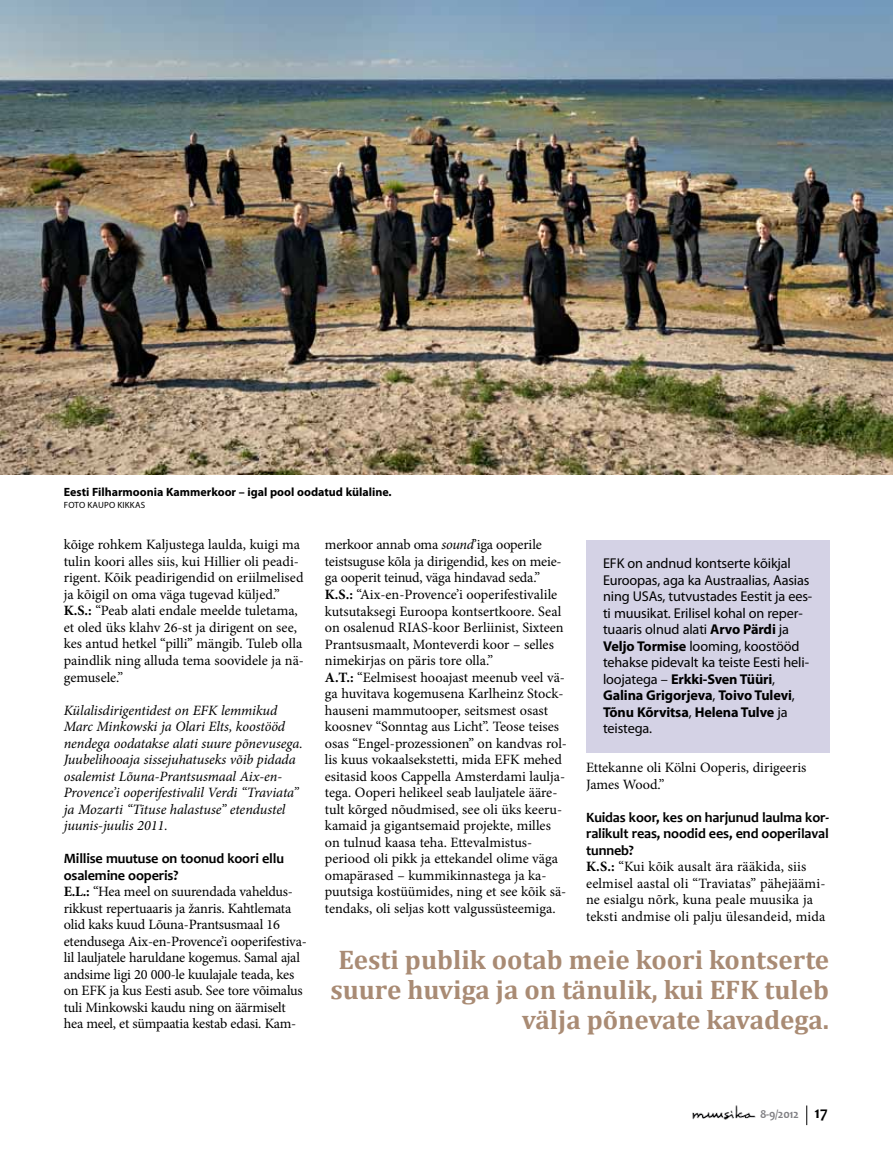
<style>
.page{position:relative;width:893px;height:1149px;background:#fff}
.page>*{position:absolute;margin:0;border:0;box-sizing:border-box;transform-origin:0 0}
.t1{font:700 27px/30px "Cambria";color:#a98b74;text-align:right}
.t2{font:14.25px/16.5px "Minion Pro";letter-spacing:-.005em;color:#000}
.t3{font:14.25px/16.5px "Myriad Pro";letter-spacing:-.01em;color:#000}
.t4{font:italic 14.25px/16.5px "Minion Pro";letter-spacing:-.005em;color:#000}
.t5{font:700 14.25px/16.5px "Candara";letter-spacing:-.01em;color:#000}
.t6{font:700 12px "Myriad Pro";color:#000}
.t7{font:700 12px "Candara";color:#818084}
.t8{font:9px "Myriad Pro";letter-spacing:.02em;color:#000}
.s1{font-weight:700}
.s2{font-style:italic}
.s3{font-size:16.5px;color:#000}
</style>
<div class="page">
<img style="left:692px;top:1105px;width:64px;height:13px">
<svg style="left:806px;top:1105px;width:1px;height:19px"></svg>
<img style="left:0;top:0;width:893px;height:474px">
<div style="left:586px;top:540px;width:243px;height:213px;background:#d4d2e5"></div>
<p class="t6" style="left:64px;top:484px;width:329px">Eesti Filharmoonia Kammerkoor – igal pool oodatud külaline.</p>
<p class="t8" style="left:64px;top:499px;width:83px">FOTO KAUPO KIKKAS</p>
<p class="t2" style="left:64px;top:536px;width:242px">kõige rohkem Kaljustega laulda, kuigi ma tulin koori alles siis, kui Hillier oli peadi&shy;rigent. Kõik peadirigendid on eriilmelised ja kõigil on oma väga tugevad küljed.” <span class="s1">K.S.:</span> “Peab alati endale meelde tuletama, et oled üks klahv 26-st ja dirigent on see, kes antud hetkel “pilli” mängib. Tuleb olla paindlik ning alluda tema soovidele ja nä&shy;gemusele.”</p>
<p class="t4" style="left:64px;top:701px;width:241px">Külalisdirigentidest on EFK lemmikud Marc Minkowski ja Olari Elts, koostööd nendega oodatakse alati suure põnevusega.<br>Juubelihooaja sissejuhatuseks võib pidada osalemist Lõuna-Prantsusmaal Aix-en-Provence’i ooperifestivalil Verdi “Traviata” ja Mozarti “Tituse halastuse” etendustel juunis-juulis 2011.</p>
<p class="t5" style="left:64px;top:850px;width:222px">Millise muutuse on toonud koori ellu osalemine ooperis?</p>
<p class="t2" style="left:64px;top:883px;width:244px"><span class="s1">E.L.:</span> “Hea meel on suurendada vaheldus&shy;rikkust repertuaaris ja žanris. Kahtlemata olid kaks kuud Lõuna-Prantsusmaal 16 etendusega Aix-en-Provence’i ooperifestiva&shy;lil lauljatele haruldane kogemus. Samal ajal andsime ligi 20 000-le kuulajale teada, kes on EFK ja kus Eesti asub. See tore võimalus tuli Minkowski kaudu ning on äärmiselt hea meel, et sümpaatia kestab edasi. Kam-</p>
<p class="t2" style="left:325px;top:536px;width:244px">merkoor annab oma <span class="s2">sound</span>’iga ooperile teistsuguse kõla ja dirigendid, kes on meie&shy;ga ooperit teinud, väga hindavad seda.” <span class="s1">K.S.:</span> “Aix-en-Provence’i ooperifestivalile kutsutaksegi Euroopa kontsertkoore. Seal on osalenud RIAS-koor Berliinist, Sixteen Prantsusmaalt, Monteverdi koor – selles nimekirjas on päris tore olla.”<br><span class="s1">A.T.:</span> “Eelmisest hooajast meenub veel vä&shy;ga huvitava kogemusena Karlheinz Stock&shy;hauseni mammutooper, seitsmest osast koosnev “Sonntag aus Licht”. Teose teises osas “Engel-prozessionen” on kandvas rol&shy;lis kuus vokaalsekstetti, mida EFK mehed esitasid koos Cappella Amsterdami laulja&shy;tega. Ooperi helikeel seab lauljatele ääre&shy;tult kõrged nõudmised, see oli üks keeru&shy;kamaid ja gigantsemaid projekte, milles on tulnud kaasa teha. Ettevalmistus&shy;periood oli pikk ja ettekandel olime väga omapärased – kummikinnastega ja ka&shy;puutsiga kostüümides, ning et see kõik sä&shy;tendaks, oli seljas kott valgussüsteemiga.</p>
<p class="t3" style="left:603px;top:554px;width:211px">EFK on andnud kontserte kõikjal<br>Euroopas, aga ka Austraalias, Aasias ning USAs, tutvustades Eestit ja ees&shy;ti muusikat. Erilisel kohal on reper&shy;tuaaris olnud alati <span class="s1">Arvo Pärdi</span> ja<br><span class="s1">Veljo Tormise</span> looming, koostööd tehakse pidevalt ka teiste Eesti heli&shy;loojatega – <span class="s1">Erkki-Sven Tüüri</span>,<br><span class="s1">Galina Grigorjeva</span>, <span class="s1">Toivo Tulevi</span>,<br><span class="s1">Tõnu Kõrvitsa</span>, <span class="s1">Helena Tulve</span> ja teistega.</p>
<p class="t2" style="left:586px;top:759px;width:222px">Ettekanne oli Kölni Ooperis, dirigeeris<br>James Wood.”</p>
<p class="t5" style="left:586px;top:808px;width:245px;text-align:justify">Kuidas koor, kes on harjunud laulma kor&shy;ralikult reas, noodid ees, end ooperilaval tunneb?</p>
<p class="t2" style="left:586px;top:858px;width:241px"><span class="s1">K.S.:</span> “Kui kõik ausalt ära rääkida, siis eelmisel aastal oli “Traviatas” pähejäämi&shy;ne esialgu nõrk, kuna peale muusika ja teksti andmise oli palju ülesandeid, mida</p>
<h1 class="t1" style="left:330px;top:943px;width:500px">Eesti publik ootab meie koori kontserte suure huviga ja on tänulik, kui EFK tuleb välja põnevate kavadega.</h1>
<p class="t7" style="left:760px;top:1106px;width:69px">8-9/2012 <span class="s3">17</span></p>
</div>
